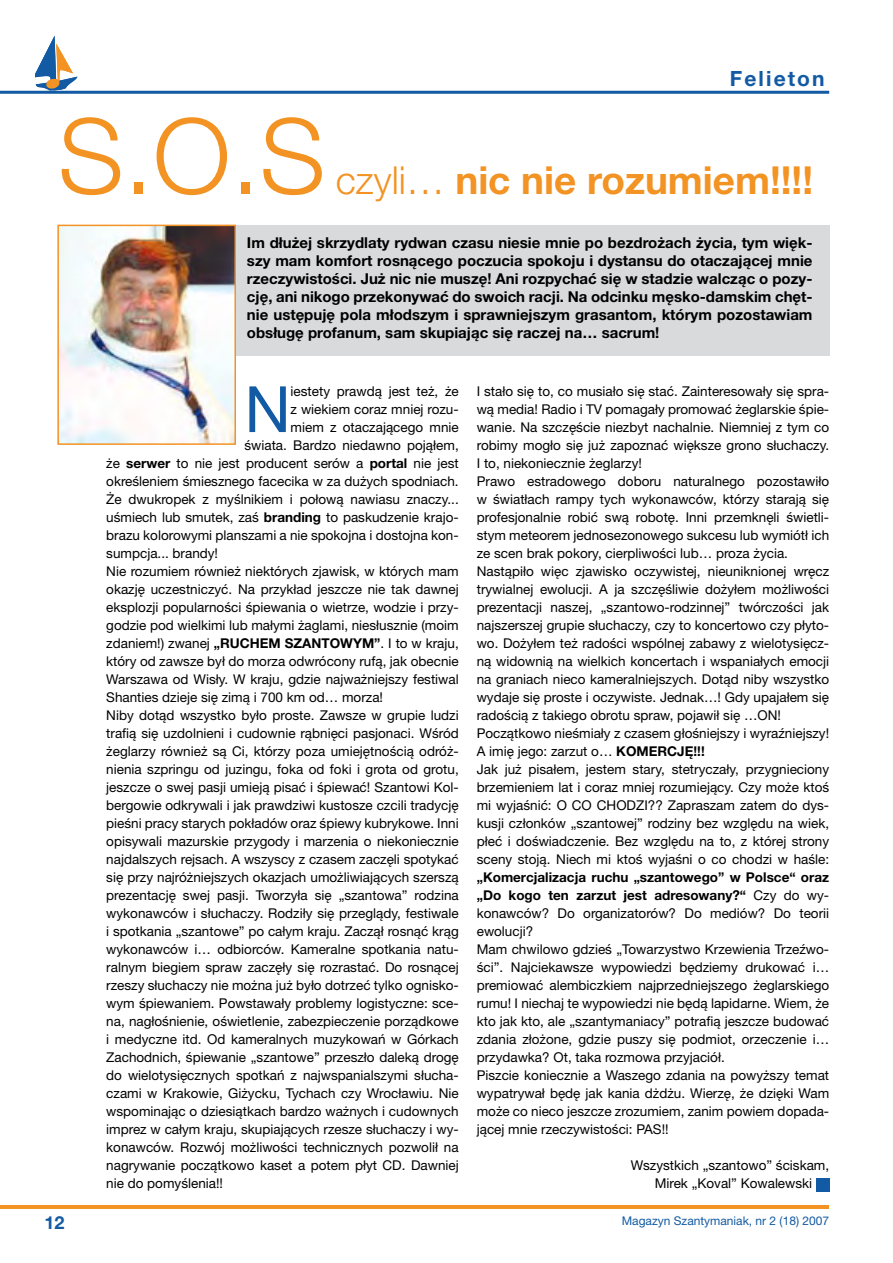
<style>
.page{position:relative;width:893px;height:1263px;background:#fff}
.page>*{position:absolute;margin:0;border:0;box-sizing:border-box;transform-origin:0 0}
.t1{font:300 104.7px "Helvetica Neue LT Pro";color:#f29323}
.t2{font:63.9px "Helvetica Neue LT Pro";color:#125aa3}
.t3{font:700 38.7px "Helvetica Neue LT Pro";color:#f29323}
.t4{font:700 21px "Helvetica Neue LT Pro";letter-spacing:.1em;color:#125aa3}
.t5{font:700 18px "Helvetica Neue LT Pro";color:#125aa3}
.t6{font:700 15px/18px "Helvetica Neue LT Pro";color:#000;text-align:justify}
.t7{font:13.5px/18px "Helvetica Neue LT Pro";color:#000}
.t8{font:12px "Helvetica Neue LT Pro";color:#125aa3}
.s1{font-weight:300}
.s2{font-weight:700}
</style>
<div class="page">
<hr style="left:0;top:1205px;width:829px;height:4px;background:#f29323">
<svg style="left:35px;top:36px;width:42px;height:54px"></svg>
<hr style="left:0;top:91px;width:829px;height:3px;background:#125aa3">
<div style="left:816px;top:1178px;width:13px;height:13px;background:#125aa3"></div>
<img style="left:60px;top:228px;width:173px;height:214px">
<div style="left:57px;top:225px;width:179px;height:220px;border:2px solid #f29323"></div>
<div style="left:236px;top:225px;width:593px;height:130px;background:#d9dadb"></div>
<h1 class="t1" style="left:58px;top:92px;width:269px">S.O.S</h1>
<h3 class="t4" style="left:730px;top:65px;width:96px">Felieton</h3>
<h3 class="t3" style="left:336px;top:155px;width:479px"><span class="s1">czyli…</span> nic nie rozumiem!!!!</h3>
<p class="t6" style="left:247px;top:233px;width:567px">Im dłużej skrzydlaty rydwan czasu niesie mnie po bezdrożach życia, tym więk&shy;szy mam komfort rosnącego poczucia spokoju i dystansu do otaczającej mnie rzeczywistości. Już nic nie muszę! Ani rozpychać się w stadzie walcząc o pozy&shy;cję, ani nikogo przekonywać do swoich racji. Na odcinku męsko-damskim chęt&shy;nie ustępuję pola młodszym i sprawniejszym grasantom, którym pozostawiam obsługę profanum, sam skupiając się raczej na… sacrum!</p>
<h2 class="t2" style="left:244px;top:370px;width:48px">N</h2>
<p class="t7" style="left:291px;top:382px;width:170px">iestety prawdą jest też, że</p>
<p class="t7" style="left:291px;top:400px;width:170px">z wiekiem coraz mniej rozu-</p>
<p class="t7" style="left:291px;top:418px;width:170px">miem z otaczającego mnie</p>
<p class="t7" style="left:244px;top:436px;width:216px">świata. Bardzo niedawno pojąłem,</p>
<p class="t7" style="left:106px;top:454px;width:354px">że <span class="s2">serwer</span> to nie jest producent serów a <span class="s2">portal</span> nie jest</p>
<p class="t7" style="left:106px;top:472px;width:354px">określeniem śmiesznego facecika w za dużych spodniach.</p>
<p class="t7" style="left:106px;top:490px;width:354px">Że dwukropek z myślnikiem i połową nawiasu znaczy...</p>
<p class="t7" style="left:106px;top:508px;width:354px">uśmiech lub smutek, zaś <span class="s2">branding</span> to paskudzenie krajo-</p>
<p class="t7" style="left:106px;top:526px;width:354px">brazu kolorowymi planszami a nie spokojna i dostojna kon-</p>
<p class="t7" style="left:106px;top:544px;width:113px">sumpcja... brandy!</p>
<p class="t7" style="left:106px;top:562px;width:354px">Nie rozumiem również niektórych zjawisk, w których mam</p>
<p class="t7" style="left:106px;top:580px;width:354px">okazję uczestniczyć. Na przykład jeszcze nie tak dawnej</p>
<p class="t7" style="left:106px;top:598px;width:354px">eksplozji popularności śpiewania o wietrze, wodzie i przy-</p>
<p class="t7" style="left:106px;top:616px;width:354px">godzie pod wielkimi lub małymi żaglami, niesłusznie (moim</p>
<p class="t7" style="left:106px;top:634px;width:354px">zdaniem!) zwanej <span class="s2">„RUCHEM SZANTOWYM”</span>. I to w kraju,</p>
<p class="t7" style="left:106px;top:652px;width:354px">który od zawsze był do morza odwrócony rufą, jak obecnie</p>
<p class="t7" style="left:106px;top:670px;width:354px">Warszawa od Wisły. W kraju, gdzie najważniejszy festiwal</p>
<p class="t7" style="left:106px;top:688px;width:278px">Shanties dzieje się zimą i 700 km od… morza!</p>
<p class="t7" style="left:106px;top:706px;width:354px">Niby dotąd wszystko było proste. Zawsze w grupie ludzi</p>
<p class="t7" style="left:106px;top:724px;width:354px">trafią się uzdolnieni i cudownie rąbnięci pasjonaci. Wśród</p>
<p class="t7" style="left:106px;top:742px;width:354px">żeglarzy również są Ci, którzy poza umiejętnością odróż-</p>
<p class="t7" style="left:106px;top:760px;width:354px">nienia szpringu od juzingu, foka od foki i grota od grotu,</p>
<p class="t7" style="left:106px;top:778px;width:354px">jeszcze o swej pasji umieją pisać i śpiewać! Szantowi Kol-</p>
<p class="t7" style="left:106px;top:796px;width:354px">bergowie odkrywali i jak prawdziwi kustosze czcili tradycję</p>
<p class="t7" style="left:106px;top:814px;width:354px">pieśni pracy starych pokładów oraz śpiewy kubrykowe. Inni</p>
<p class="t7" style="left:106px;top:832px;width:354px">opisywali mazurskie przygody i marzenia o niekoniecznie</p>
<p class="t7" style="left:106px;top:850px;width:354px">najdalszych rejsach. A wszyscy z czasem zaczęli spotykać</p>
<p class="t7" style="left:106px;top:868px;width:354px">się przy najróżniejszych okazjach umożliwiających szerszą</p>
<p class="t7" style="left:106px;top:886px;width:354px">prezentację swej pasji. Tworzyła się „szantowa” rodzina</p>
<p class="t7" style="left:106px;top:904px;width:354px">wykonawców i słuchaczy. Rodziły się przeglądy, festiwale</p>
<p class="t7" style="left:106px;top:922px;width:354px">i spotkania „szantowe” po całym kraju. Zaczął rosnąć krąg</p>
<p class="t7" style="left:106px;top:940px;width:354px">wykonawców i… odbiorców. Kameralne spotkania natu-</p>
<p class="t7" style="left:106px;top:958px;width:354px">ralnym biegiem spraw zaczęły się rozrastać. Do rosnącej</p>
<p class="t7" style="left:106px;top:976px;width:354px">rzeszy słuchaczy nie można już było dotrzeć tylko ognisko-</p>
<p class="t7" style="left:106px;top:994px;width:354px">wym śpiewaniem. Powstawały problemy logistyczne: sce-</p>
<p class="t7" style="left:106px;top:1012px;width:354px">na, nagłośnienie, oświetlenie, zabezpieczenie porządkowe</p>
<p class="t7" style="left:106px;top:1030px;width:354px">i medyczne itd. Od kameralnych muzykowań w Górkach</p>
<p class="t7" style="left:106px;top:1048px;width:354px">Zachodnich, śpiewanie „szantowe” przeszło daleką drogę</p>
<p class="t7" style="left:106px;top:1066px;width:354px">do wielotysięcznych spotkań z najwspanialszymi słucha-</p>
<p class="t7" style="left:106px;top:1084px;width:354px">czami w Krakowie, Giżycku, Tychach czy Wrocławiu. Nie</p>
<p class="t7" style="left:106px;top:1102px;width:354px">wspominając o dziesiątkach bardzo ważnych i cudownych</p>
<p class="t7" style="left:106px;top:1120px;width:354px">imprez w całym kraju, skupiających rzesze słuchaczy i wy-</p>
<p class="t7" style="left:106px;top:1138px;width:354px">konawców. Rozwój możliwości technicznych pozwolił na</p>
<p class="t7" style="left:106px;top:1156px;width:354px">nagrywanie początkowo kaset a potem płyt CD. Dawniej</p>
<p class="t7" style="left:106px;top:1174px;width:118px">nie do pomyślenia!!</p>
<p class="t7" style="left:477px;top:382px;width:354px">I stało się to, co musiało się stać. Zainteresowały się spra&shy;wą media! Radio i TV pomagały promować żeglarskie śpie&shy;wanie. Na szczęście niezbyt nachalnie. Niemniej z tym co robimy mogło się już zapoznać większe grono słuchaczy.<br>I to, niekoniecznie żeglarzy!<br>Prawo estradowego doboru naturalnego pozostawiło w światłach rampy tych wykonawców, którzy starają się profesjonalnie robić swą robotę. Inni przemknęli świetli&shy;stym meteorem jednosezonowego sukcesu lub wymiótł ich ze scen brak pokory, cierpliwości lub… proza życia.<br>Nastąpiło więc zjawisko oczywistej, nieuniknionej wręcz trywialnej ewolucji. A ja szczęśliwie dożyłem możliwości prezentacji naszej, „szantowo-rodzinnej” twórczości jak najszerszej grupie słuchaczy, czy to koncertowo czy płyto&shy;wo. Dożyłem też radości wspólnej zabawy z wielotysięcz&shy;ną widownią na wielkich koncertach i wspaniałych emocji na graniach nieco kameralniejszych. Dotąd niby wszystko wydaje się proste i oczywiste. Jednak…! Gdy upajałem się radością z takiego obrotu spraw, pojawił się …ON!<br>Początkowo nieśmiały z czasem głośniejszy i wyraźniejszy!<br>A imię jego: zarzut o… <span class="s2">KOMERCJĘ!!!<br></span>Jak już pisałem, jestem stary, stetryczały, przygnieciony brzemieniem lat i coraz mniej rozumiejący. Czy może ktoś mi wyjaśnić: O CO CHODZI?? Zapraszam zatem do dys&shy;kusji członków „szantowej” rodziny bez względu na wiek, płeć i doświadczenie. Bez względu na to, z której strony sceny stoją. Niech mi ktoś wyjaśni o co chodzi w haśle:</p>
<p class="t7" style="left:477px;top:868px;width:354px"><span class="s2">„Komercjalizacja ruchu „szantowego” w Polsce“ oraz „Do kogo ten zarzut jest adresowany?“</span> Czy do wy&shy;konawców? Do organizatorów? Do mediów? Do teorii ewolucji?<br>Mam chwilowo gdzieś „Towarzystwo Krzewienia Trzeźwo&shy;ści”. Najciekawsze wypowiedzi będziemy drukować i… premiować alembiczkiem najprzedniejszego żeglarskiego rumu! I niechaj te wypowiedzi nie będą lapidarne. Wiem, że kto jak kto, ale „szantymaniacy” potrafią jeszcze budować zdania złożone, gdzie puszy się podmiot, orzeczenie i… przydawka? Ot, taka rozmowa przyjaciół.<br>Piszcie koniecznie a Waszego zdania na powyższy temat wypatrywał będę jak kania dżdżu. Wierzę, że dzięki Wam może co nieco jeszcze zrozumiem, zanim powiem dopada&shy;jącej mnie rzeczywistości: PAS!!</p>
<p class="t7" style="left:631px;top:1156px;width:200px;text-align:center">Wszystkich „szantowo” ściskam,<br>Mirek „Koval” Kowalewski</p>
<h3 class="t5" style="left:44px;top:1211px;width:22px">12</h3>
<p class="t8" style="left:622px;top:1213px;width:209px">Magazyn Szantymaniak, nr 2 (18) 2007</p>
</div>
